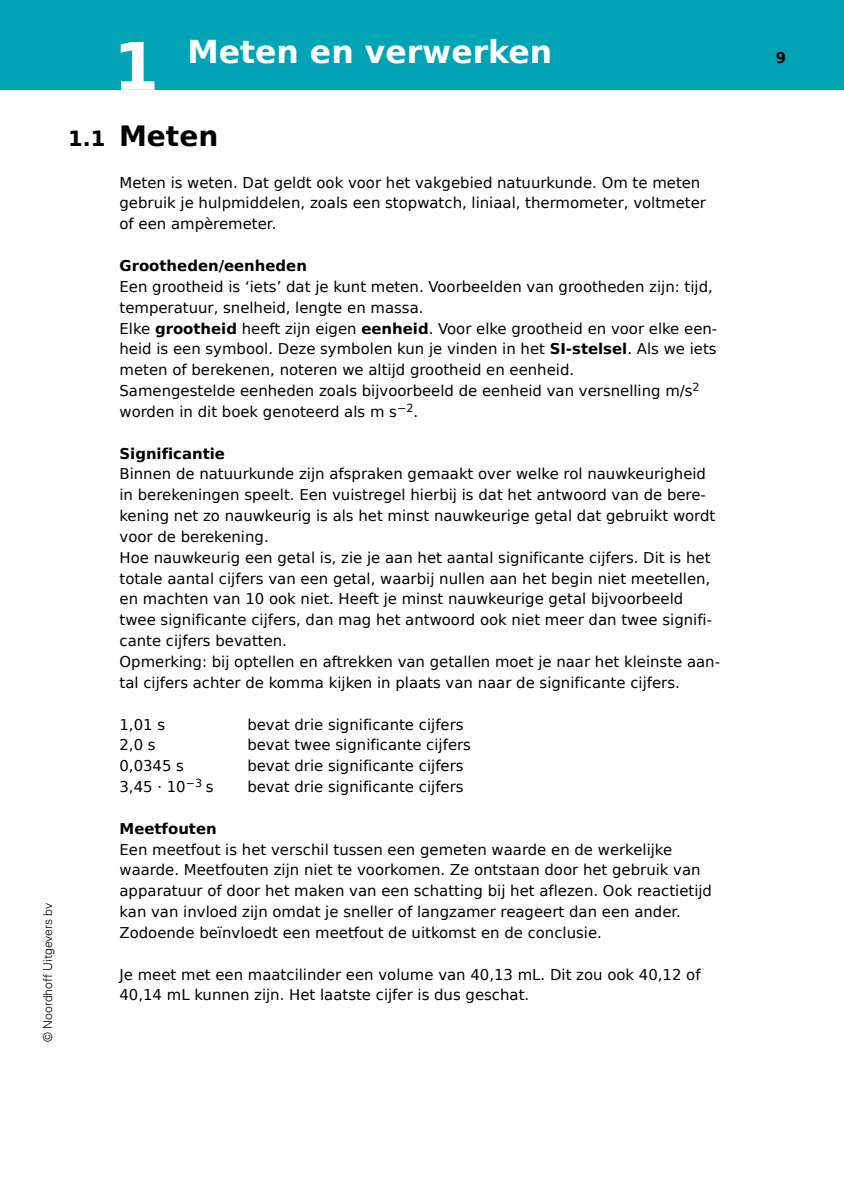
<style>
.page{position:relative;width:844px;height:1191px;background:#fff}
.page>*{position:absolute;margin:0;border:0;box-sizing:border-box;transform-origin:0 0}
.t1{font:700 31.5px "DejaVu Sans";color:#fff}
.t2{font:700 28px "DejaVu Sans";color:#000}
.t3{font:14.88px/20.8px "DejaVu Sans";color:#000}
.t4{font:700 14.88px "DejaVu Sans";color:#000}
.t5{font:300 12.25px "Univers LT Std";color:#000}
.s1{font-size:65.62px}
.s2{font-size:21px}
.s3{font-weight:700}
</style>
<div class="page">
<div style="left:0;top:0;width:843px;height:89px;background:#00a4b4"></div>
<p class="t5" style="left:40px;top:1042px;width:141px;rotate:-90deg">© Noordhoff Uitgevers bv</p>
<h1 class="t1" style="left:113px;top:26px;width:440px"><span class="s1">1</span> Meten en verwerken</h1>
<h2 class="t2" style="left:68px;top:113px;width:151px"><span class="s2">1.1</span> Meten</h2>
<p class="t3" style="left:119px;top:171px;width:588px">Meten is weten. Dat geldt ook voor het vakgebied natuurkunde. Om te meten gebruik je hulpmiddelen, zoals een stopwatch, liniaal, thermometer, voltmeter of een ampèremeter.</p>
<p class="t4" style="left:119px;top:253px;width:189px">Grootheden/eenheden</p>
<p class="t3" style="left:119px;top:275px;width:599px">Een grootheid is ‘iets’ dat je kunt meten. Voorbeelden van grootheden zijn: tijd, temperatuur, snelheid, lengte en massa.<br>Elke <span class="s3">grootheid</span> heeft zijn eigen <span class="s3">eenheid</span>. Voor elke grootheid en voor elke een&shy;heid is een symbool. Deze symbolen kun je vinden in het <span class="s3">SI-stelsel</span>. Als we iets meten of berekenen, noteren we altijd grootheid en eenheid.<br>Samengestelde eenheden zoals bijvoorbeeld de eenheid van versnelling m/s<sup>2 </sup>worden in dit boek genoteerd als m s<sup>−2</sup>.</p>
<p class="t4" style="left:119px;top:441px;width:107px">Significantie</p>
<p class="t3" style="left:119px;top:463px;width:602px">Binnen de natuurkunde zijn afspraken gemaakt over welke rol nauwkeurigheid in berekeningen speelt. Een vuistregel hierbij is dat het antwoord van de bere&shy;kening net zo nauwkeurig is als het minst nauwkeurige getal dat gebruikt wordt voor de berekening.<br>Hoe nauwkeurig een getal is, zie je aan het aantal significante cijfers. Dit is het totale aantal cijfers van een getal, waarbij nullen aan het begin niet meetellen, en machten van 10 ook niet. Heeft je minst nauwkeurige getal bijvoorbeeld twee significante cijfers, dan mag het antwoord ook niet meer dan twee signifi&shy;cante cijfers bevatten.<br>Opmerking: bij optellen en aftrekken van getallen moet je naar het kleinste aan&shy;tal cijfers achter de komma kijken in plaats van naar de significante cijfers.</p>
<p class="t3" style="left:119px;top:713px;width:47px">1,01 s</p>
<p class="t3" style="left:247px;top:713px;width:218px">bevat drie significante cijfers</p>
<p class="t3" style="left:119px;top:734px;width:38px">2,0 s</p>
<p class="t3" style="left:247px;top:734px;width:225px">bevat twee significante cijfers</p>
<p class="t3" style="left:119px;top:754px;width:66px">0,0345 s</p>
<p class="t3" style="left:247px;top:754px;width:218px">bevat drie significante cijfers</p>
<p class="t3" style="left:119px;top:775px;width:95px">3,45 · 10<sup>−3</sup> s</p>
<p class="t3" style="left:247px;top:775px;width:218px">bevat drie significante cijfers</p>
<p class="t4" style="left:119px;top:816px;width:99px">Meetfouten</p>
<p class="t3" style="left:119px;top:838px;width:594px">Een meetfout is het verschil tussen een gemeten waarde en de werkelijke waarde. Meetfouten zijn niet te voorkomen. Ze ontstaan door het gebruik van apparatuur of door het maken van een schatting bij het aflezen. Ook reactietijd kan van invloed zijn omdat je sneller of langzamer reageert dan een ander.<br>Zodoende beïnvloedt een meetfout de uitkomst en de conclusie.</p>
<p class="t3" style="left:119px;top:963px;width:582px">Je meet met een maatcilinder een volume van 40,13 mL. Dit zou ook 40,12 of<br>40,14 mL kunnen zijn. Het laatste cijfer is dus geschat.</p>
<p class="t4" style="left:775px;top:45px;width:12px">9</p>
</div>
